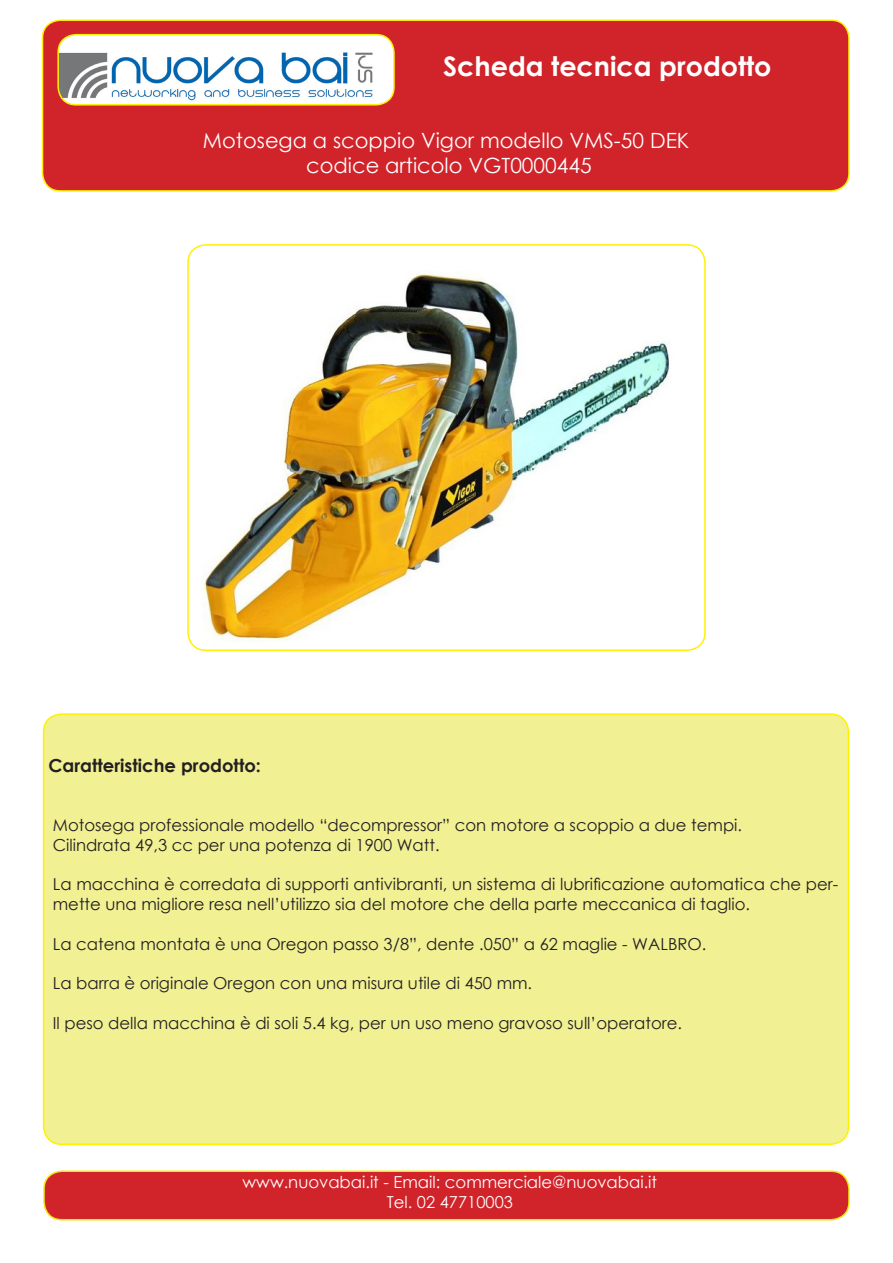
<style>
.page{position:relative;width:893px;height:1263px;background:#fff}
.page>*{position:absolute;margin:0;border:0;box-sizing:border-box;transform-origin:0 0}
.t1{font:700 27px "Century Gothic";color:#fff}
.t2{font:21px "Century Gothic";color:#fff}
.t3{font:700 18px "Century Gothic";color:#231f20}
.t4{font:16.5px/19.8px "Century Gothic";color:#231f20}
.t5{font:16.5px/19.8px "Century Gothic";color:#fff;text-align:center}
</style>
<div class="page">
<div style="left:44px;top:714px;width:804px;height:430px;background:#f1f093;border-radius:18px"></div>
<div style="left:43px;top:713px;width:806px;height:432px;border:2px solid #fff101;border-radius:18px"></div>
<div style="left:43px;top:20px;width:806px;height:171px;background:#d1232a;border-radius:18px"></div>
<div style="left:42px;top:19px;width:808px;height:173px;border:2px solid #fff101;border-radius:18px"></div>
<img style="left:188px;top:245px;width:517px;height:405px">
<div style="left:187px;top:244px;width:519px;height:407px;border:2px solid #fff101;border-radius:18px"></div>
<div style="left:44px;top:1171px;width:805px;height:49px;background:#d1232a;border-radius:18px"></div>
<div style="left:43px;top:1170px;width:807px;height:50px;border:2px solid #ece810;border-radius:18px"></div>
<img style="left:58px;top:35px;width:334px;height:68px">
<div style="left:57px;top:34px;width:338px;height:72px;border:2px solid #fff101;border-radius:18px"></div>
<p class="t1" style="left:443px;top:46px;width:330px">Scheda tecnica prodotto</p>
<p class="t2" style="left:203px;top:125px;width:488px">Motosega a scoppio Vigor modello VMS-50 DEK</p>
<p class="t2" style="left:306px;top:151px;width:287px">codice articolo VGT0000445</p>
<p class="t3" style="left:49px;top:751px;width:214px">Caratteristiche prodotto:</p>
<p class="t4" style="left:53px;top:815px;width:691px">Motosega professionale modello “decompressor” con motore a scoppio a due tempi.</p>
<p class="t4" style="left:53px;top:835px;width:388px">Cilindrata 49,3 cc per una potenza di 1900 Watt.</p>
<p class="t4" style="left:53px;top:874px;width:787px">La macchina è corredata di supporti antivibranti, un sistema di lubrificazione automatica che per&shy;mette una migliore resa nell’utilizzo sia del motore che della parte meccanica di taglio.</p>
<p class="t4" style="left:53px;top:934px;width:655px">La catena montata è una Oregon passo 3/8”, dente .050” a 62 maglie - WALBRO.</p>
<p class="t4" style="left:53px;top:973px;width:481px">La barra è originale Oregon con una misura utile di 450 mm.</p>
<p class="t4" style="left:53px;top:1013px;width:631px">Il peso della macchina è di soli 5.4 kg, per un uso meno gravoso sull’operatore.</p>
<p class="t5" style="left:243px;top:1172px;width:416px">www.nuovabai.it - Email: commerciale@nuovabai.it<br>Tel. 02 47710003</p>
</div>
